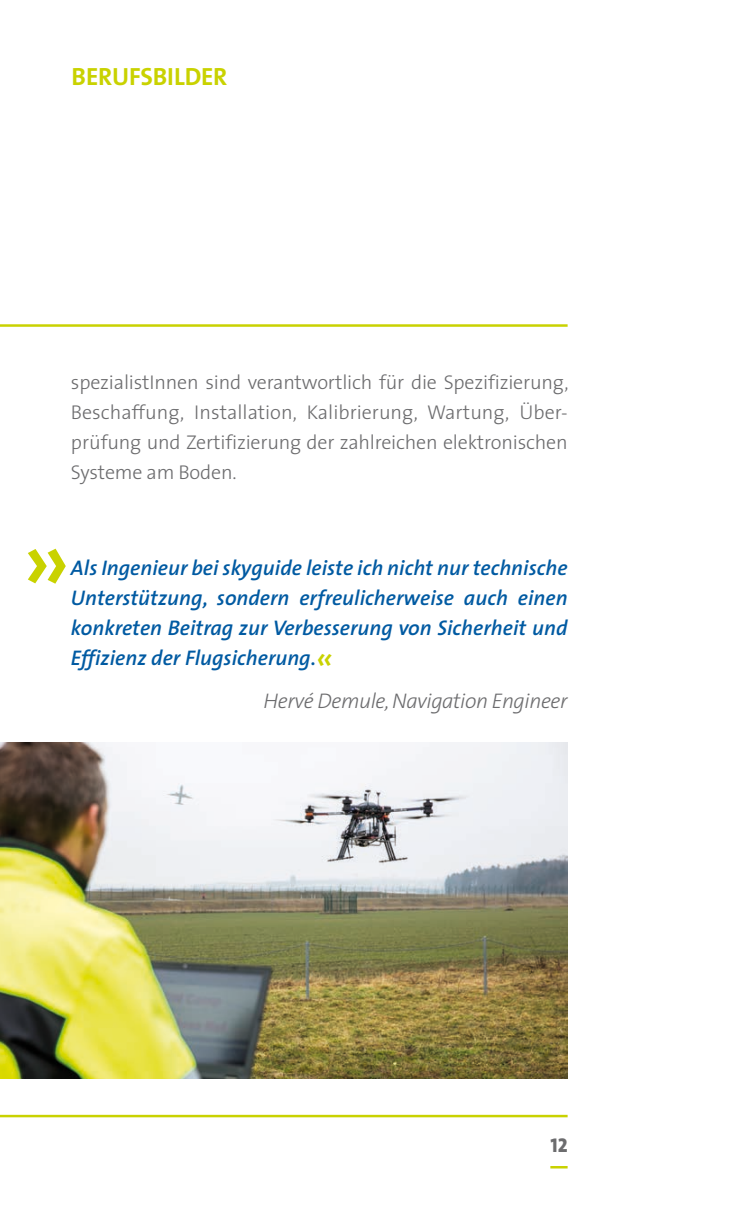
<style>
.page{position:relative;width:745px;height:1205px;background:#fff}
.page>*{position:absolute;margin:0;border:0;box-sizing:border-box;transform-origin:0 0}
.tete_titre{font:600 93.75px "The Sans";color:#c9d200}
.tete_titre-2{font:700 25px "The Sans";letter-spacing:-.01em;color:#c9d200}
.texte{font:italic 600 21.25px/30px "The Sans";color:#005aa2;text-align:justify}
.texte-2{font:italic 300 21.25px "The Sans";letter-spacing:-.02em;color:#6c6c6e}
.texte-3{font:300 20px/30px "The Sans";letter-spacing:-.01em;color:#6c6c6e;text-align:justify}
.t1{font:20px "The Sans Extra Bold Caps";color:#6c6c6e}
.s1{font-size:32.5px;color:#c9d200}
</style>
<div class="page">
<svg style="left:550px;top:1166px;width:17px;height:2px"></svg>
<hr style="left:0;top:1115px;width:567px;height:2px;background:#c9d200">
<hr style="left:0;top:324px;width:567px;height:3px;background:#c9d200">
<img style="left:0;top:743px;width:567px;height:335px">
<p class="tete_titre-2" style="left:72px;top:56px;width:157px">BERUFSBILDER</p>
<p class="texte-3" style="left:71px;top:366px;width:499px">spezialistInnen sind verantwortlich für die Spezifizierung, Beschaffung, Installation, Kalibrierung, Wartung, Über&shy;prüfung und Zertifizierung der zahlreichen elektronischen Systeme am Boden.</p>
<p class="tete_titre" style="left:70px;top:653px;width:50px;rotate:-180deg">«</p>
<p class="texte" style="left:71px;top:553px;width:498px">Als Ingenieur bei skyguide leiste ich nicht nur technische Unterstützung, sondern erfreulicherweise auch einen konkreten Beitrag zur Verbesserung von Sicherheit und Effizienz der Flugsicherung.<span class="s1">«</span></p>
<p class="texte-2" style="left:263px;top:683px;width:305px">Hervé Demule, Navigation Engineer</p>
<p class="t1" style="left:550px;top:1128px;width:19px">12</p>
</div>
